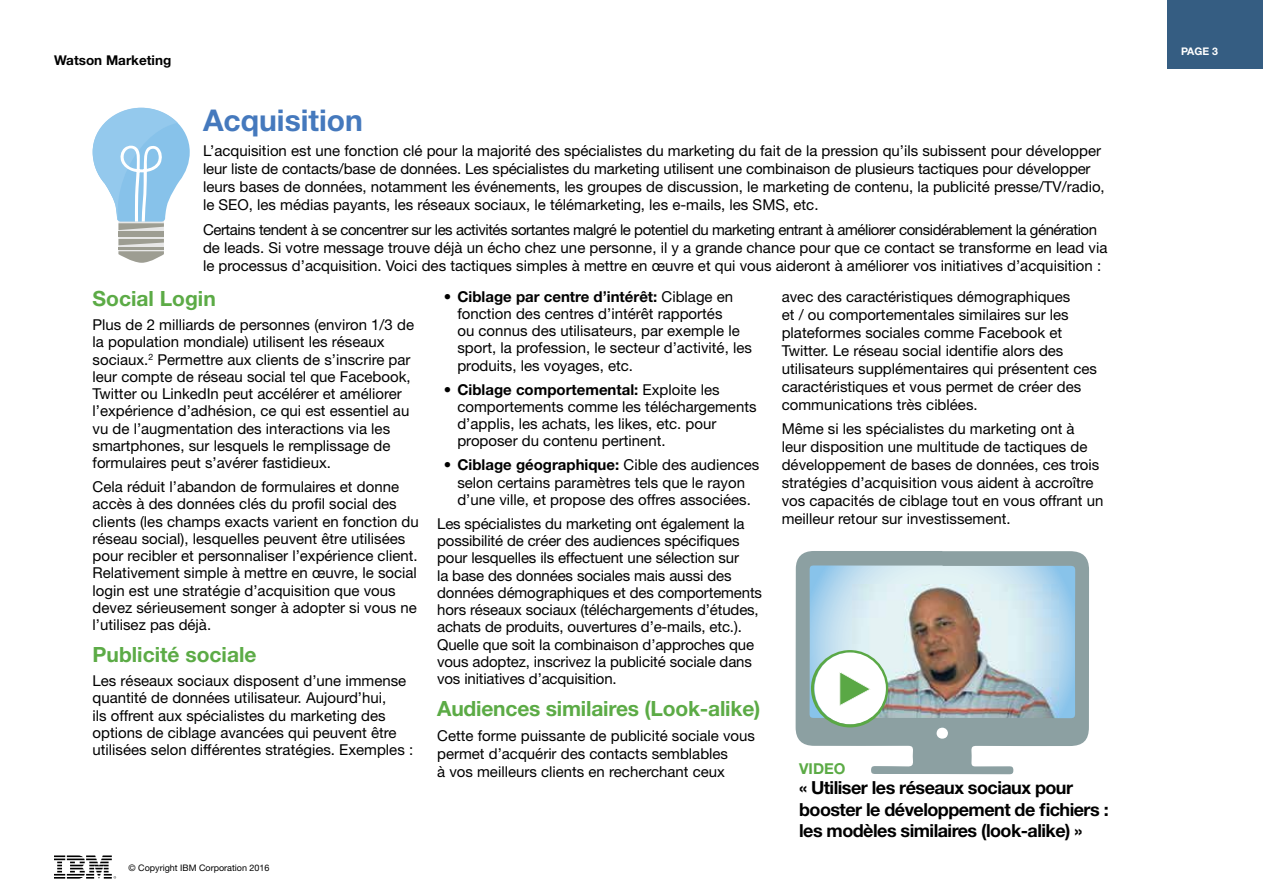
<style>
.page{position:relative;width:1263px;height:893px;background:#fff}
.page>*{position:absolute;margin:0;border:0;box-sizing:border-box;transform-origin:0 0}
.t1{font:700 30px "Helvetica Neue";color:#4579bd}
.t2{font:700 21px "Helvetica Neue";letter-spacing:-.01em;color:#5cab46}
.t3{font:700 18px/21.6px "Helvetica Neue";letter-spacing:-.03em;color:#000}
.t4{font:15px/17.2px "Helvetica Neue";color:#000}
.t5{font:700 15px "Helvetica Neue";color:#5cab46}
.t6{font:700 13.5px "Helvetica Neue";color:#000}
.t7{font:700 10.5px "Helvetica Neue";color:#fff}
.t8{font:9px "Helvetica Neue";color:#000}
.s1{font-weight:700}
</style>
<div class="page">
<svg style="left:54px;top:855px;width:62px;height:24px"></svg>
<svg style="left:93px;top:108px;width:97px;height:155px"></svg>
<svg style="left:796px;top:551px;width:293px;height:223px;background:#b1bec2"></svg>
<svg style="left:811px;top:650px;width:77px;height:77px"></svg>
<div style="left:1167px;top:0;width:96px;height:68px;background:#355d82"></div>
<p class="t6" style="left:54px;top:51px;width:119px">Watson Marketing</p>
<h1 class="t1" style="left:203px;top:102px;width:161px">Acquisition</h1>
<p class="t4" style="left:203px;top:141px;width:903px;line-height:18px">L’acquisition est une fonction clé pour la majorité des spécialistes du marketing du fait de la pression qu’ils subissent pour développer leur liste de contacts/base de données. Les spécialistes du marketing utilisent une combinaison de plusieurs tactiques pour développer leurs bases de données, notamment les événements, les groupes de discussion, le marketing de contenu, la publicité presse/TV/radio, le SEO, les médias payants, les réseaux sociaux, le télémarketing, les e-mails, les SMS, etc.</p>
<p class="t4" style="left:203px;top:220px;width:906px;line-height:18px">Certains tendent à se concentrer sur les activités sortantes malgré le potentiel du marketing entrant à améliorer considérablement la génération de leads. Si votre message trouve déjà un écho chez une personne, il y a grande chance pour que ce contact se transforme en lead via le processus d’acquisition. Voici des tactiques simples à mettre en œuvre et qui vous aideront à améliorer vos initiatives d’acquisition :</p>
<h2 class="t2" style="left:93px;top:286px;width:125px">Social Login</h2>
<p class="t4" style="left:93px;top:316px;width:323px">Plus de 2 milliards de personnes (environ 1/3 de la population mondiale) utilisent les réseaux sociaux.<sup>2</sup> Permettre aux clients de s’inscrire par leur compte de réseau social tel que Facebook, Twitter ou LinkedIn peut accélérer et améliorer l’expérience d’adhésion, ce qui est essentiel au vu de l’augmentation des interactions via les smartphones, sur lesquels le remplissage de formulaires peut s’avérer fastidieux.</p>
<p class="t4" style="left:93px;top:478px;width:328px">Cela réduit l’abandon de formulaires et donne accès à des données clés du profil social des clients (les champs exacts varient en fonction du réseau social), lesquelles peuvent être utilisées pour recibler et personnaliser l’expérience client.<br>Relativement simple à mettre en œuvre, le social login est une stratégie d’acquisition que vous devez sérieusement songer à adopter si vous ne l’utilisez pas déjà.</p>
<h2 class="t2" style="left:93px;top:642px;width:165px">Publicité sociale</h2>
<p class="t4" style="left:93px;top:672px;width:322px">Les réseaux sociaux disposent d’une immense quantité de données utilisateur. Aujourd’hui,<br>ils offrent aux spécialistes du marketing des options de ciblage avancées qui peuvent être utilisées selon différentes stratégies. Exemples :</p>
<p class="t4" style="left:457px;top:287px;width:296px;text-indent:-14px">• <span class="s1">Ciblage par centre d’intérêt:</span> Ciblage en fonction des centres d’intérêt rapportés<br>ou connus des utilisateurs, par exemple le sport, la profession, le secteur d’activité, les produits, les voyages, etc.</p>
<p class="t4" style="left:457px;top:380px;width:301px;text-indent:-14px">• <span class="s1">Ciblage comportemental:</span> Exploite les comportements comme les téléchargements d’applis, les achats, les likes, etc. pour proposer du contenu pertinent.</p>
<p class="t4" style="left:444px;top:456px;width:317px;text-align:center">• <span class="s1">Ciblage géographique:</span> Cible des audiences selon certains paramètres tels que le rayon d’une ville, et propose des offres associées.</p>
<p class="t4" style="left:437px;top:515px;width:326px">Les spécialistes du marketing ont également la possibilité de créer des audiences spécifiques pour lesquelles ils effectuent une sélection sur<br>la base des données sociales mais aussi des données démographiques et des comportements hors réseaux sociaux (téléchargements d’études, achats de produits, ouvertures d’e-mails, etc.).<br>Quelle que soit la combinaison d’approches que vous adoptez, inscrivez la publicité sociale dans vos initiatives d’acquisition.</p>
<h2 class="t2" style="left:437px;top:696px;width:325px">Audiences similaires (Look-alike)</h2>
<p class="t4" style="left:437px;top:726px;width:319px;line-height:18px">Cette forme puissante de publicité sociale vous permet d’acquérir des contacts semblables<br>à vos meilleurs clients en recherchant ceux</p>
<p class="t4" style="left:782px;top:287px;width:317px;line-height:18px">avec des caractéristiques démographiques<br>et / ou comportementales similaires sur les plateformes sociales comme Facebook et Twitter. Le réseau social identifie alors des utilisateurs supplémentaires qui présentent ces caractéristiques et vous permet de créer des communications très ciblées.</p>
<p class="t4" style="left:782px;top:420px;width:323px;line-height:18px">Même si les spécialistes du marketing ont à<br>leur disposition une multitude de tactiques de développement de bases de données, ces trois stratégies d’acquisition vous aident à accroître vos capacités de ciblage tout en vous offrant un meilleur retour sur investissement.</p>
<p class="t5" style="left:799px;top:759px;width:48px">VIDEO</p>
<p class="t3" style="left:799px;top:777px;width:311px">« Utiliser les réseaux sociaux pour booster le développement de fichiers : les modèles similaires (look-alike) »</p>
<p class="t8" style="left:129px;top:862px;width:143px">© Copyright IBM Corporation 2016</p>
<p class="t7" style="left:1181px;top:45px;width:38px">PAGE 3</p>
</div>
